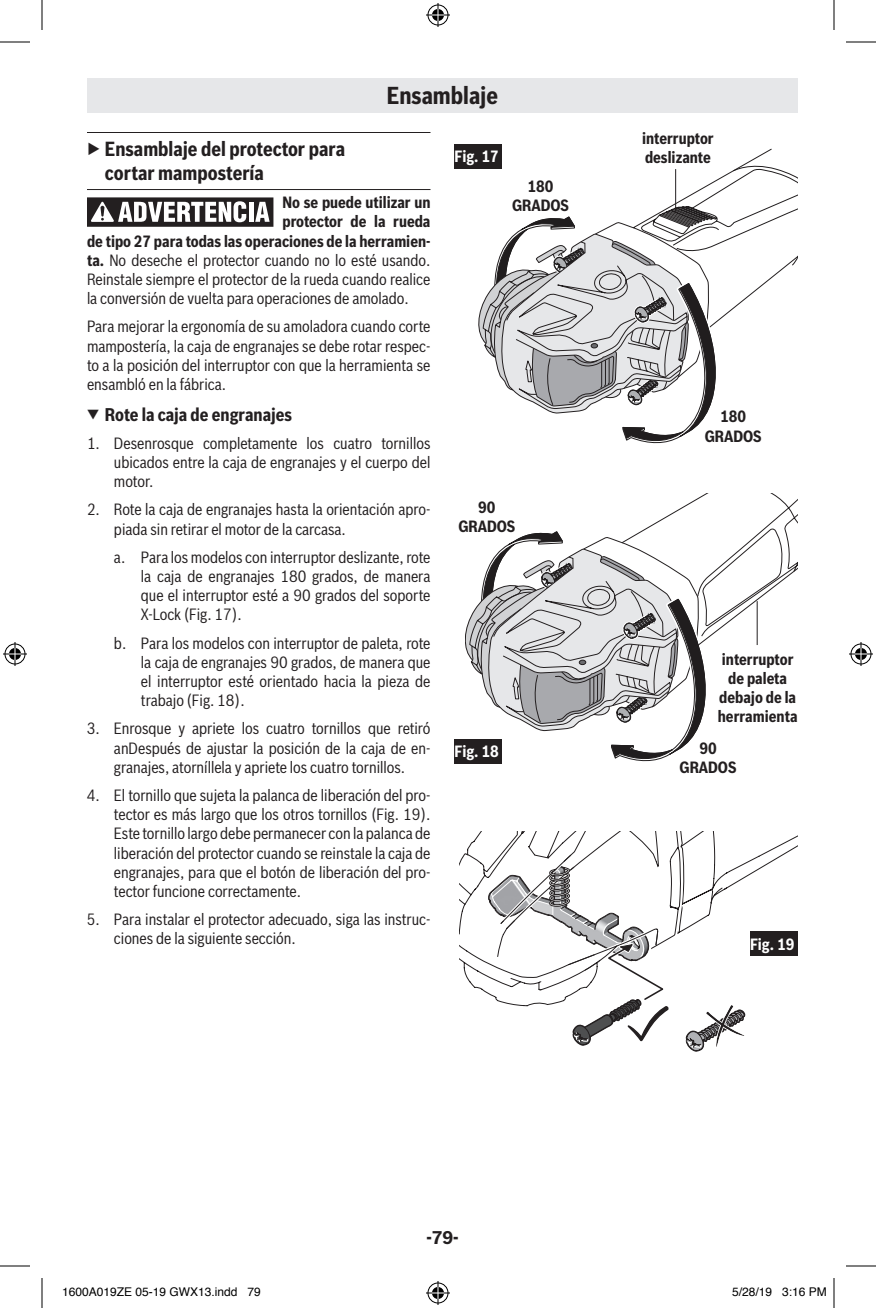
<style>
.page{position:relative;width:876px;height:1308px;background:#fff}
.page>*{position:absolute;margin:0;border:0;box-sizing:border-box;transform-origin:0 0}
.t1{font:700 24px "Bosch Sans Cond";color:#231f20}
.t2{font:700 20px/24px "Bosch Sans Cond";color:#231f20}
.t3{font:700 18px "Bosch Sans Cond";color:#231f20}
.t4{font:700 18px "Bosch Sans";color:#231f20}
.t5{font:16px/19.2px "Bosch Sans Cond";color:#231f20;text-align:justify}
.t6{font:700 16px/19.2px "Bosch Sans Cond";color:#231f20;text-align:center}
.t7{font:700 16px "Bosch Sans Cond";color:#fff}
.t8{font:12px "Helvetica";color:#000}
.s1{font-family:"Bosch Sans"}
.s2{font-weight:700}
</style>
<div class="page">
<div style="left:87px;top:78px;width:711px;height:34px;background:#e6e7e9"></div>
<hr style="left:87px;top:132px;width:343px;height:1px;background:#231f20">
<hr style="left:87px;top:189px;width:343px;height:1px;background:#231f20">
<div style="left:87px;top:197px;width:186px;height:30px;background:#231f20"></div>
<hr style="left:249px;top:202px;width:4px;height:20px;background:#fff">
<svg style="left:255px;top:202px;width:15px;height:20px"></svg>
<svg style="left:91px;top:201px;width:155px;height:21px"></svg>
<svg style="left:460px;top:831px;width:338px;height:221px"></svg>
<svg style="left:465px;top:493px;width:333px;height:269px"></svg>
<svg style="left:478px;top:162px;width:320px;height:282px"></svg>
<div style="left:454px;top:144px;width:48px;height:24px;background:#231f20"></div>
<div style="left:454px;top:739px;width:48px;height:24px;background:#231f20"></div>
<div style="left:750px;top:932px;width:48px;height:24px;background:#231f20"></div>
<hr style="left:675px;top:169px;width:1px;height:44px;background:#231f20">
<hr style="left:757px;top:601px;width:1px;height:44px;background:#231f20">
<hr style="left:0;top:42px;width:30px;height:1px;background:#000">
<hr style="left:846px;top:42px;width:30px;height:1px;background:#000">
<hr style="left:0;top:1266px;width:30px;height:1px;background:#000">
<hr style="left:846px;top:1266px;width:30px;height:1px;background:#000">
<hr style="left:42px;top:0;width:1px;height:30px;background:#000">
<hr style="left:42px;top:1278px;width:1px;height:30px;background:#000">
<hr style="left:834px;top:0;width:1px;height:30px;background:#000">
<hr style="left:834px;top:1278px;width:1px;height:30px;background:#000">
<svg style="left:426px;top:3px;width:24px;height:24px"></svg>
<svg style="left:426px;top:1281px;width:24px;height:24px"></svg>
<svg style="left:3px;top:642px;width:24px;height:24px"></svg>
<svg style="left:849px;top:642px;width:24px;height:24px"></svg>
<h1 class="t1" style="left:387px;top:78px;width:113px">Ensamblaje</h1>
<p class="t2" style="left:105px;top:136px;width:242px;text-indent:-18px"><span class="s1">▶</span> Ensamblaje del protector para cortar mampostería</p>
<p class="t6" style="left:282px;top:192px;width:150px">No se puede utilizar un</p>
<p class="t6" style="left:282px;top:211px;width:150px">protector de la rueda</p>
<p class="t6" style="left:87px;top:230px;width:345px">de tipo 27 para todas las operaciones de la herramien-</p>
<p class="t5" style="left:87px;top:249px;width:345px"><span class="s2">ta.</span> No deseche el protector cuando no lo esté usando.</p>
<p class="t5" style="left:87px;top:268px;width:345px">Reinstale siempre el protector de la rueda cuando realice</p>
<p class="t5" style="left:87px;top:288px;width:323px">la conversión de vuelta para operaciones de amolado.</p>
<p class="t5" style="left:87px;top:316px;width:345px">Para mejorar la ergonomía de su amoladora cuando corte mampostería, la caja de engranajes se debe rotar respec&shy;to a la posición del interruptor con que la herramienta se ensambló en la fábrica.</p>
<p class="t3" style="left:87px;top:401px;width:207px"><span class="s1">▼</span> Rote la caja de engranajes</p>
<p class="t5" style="left:114px;top:432px;width:318px;text-indent:-27px">1. Desenrosque completamente los cuatro tornillos ubicados entre la caja de engranajes y el cuerpo del motor.</p>
<p class="t5" style="left:114px;top:499px;width:318px;text-indent:-27px">2. Rote la caja de engranajes hasta la orientación apro&shy;piada sin retirar el motor de la carcasa.</p>
<p class="t5" style="left:141px;top:546px;width:291px;text-indent:-27px">a. Para los modelos con interruptor deslizante, rote la caja de engranajes 180 grados, de manera que el interruptor esté a 90 grados del soporte X-Lock (Fig. 17).</p>
<p class="t5" style="left:141px;top:632px;width:291px;text-indent:-27px">b. Para los modelos con interruptor de paleta, rote la caja de engranajes 90 grados, de manera que el interruptor esté orientado hacia la pieza de trabajo (Fig. 18).</p>
<p class="t5" style="left:114px;top:718px;width:318px;text-indent:-27px">3. Enrosque y apriete los cuatro tornillos que retiró anDespués de ajustar la posición de la caja de en&shy;granajes, atorníllela y apriete los cuatro tornillos.</p>
<p class="t5" style="left:114px;top:784px;width:318px;text-indent:-27px">4. El tornillo que sujeta la palanca de liberación del pro&shy;tector es más largo que los otros tornillos (Fig. 19).<br>Este tornillo largo debe permanecer con la palanca de liberación del protector cuando se reinstale la caja de engranajes, para que el botón de liberación del pro&shy;tector funcione correctamente.</p>
<p class="t5" style="left:114px;top:909px;width:318px;text-indent:-27px">5. Para instalar el protector adecuado, siga las instruc&shy;ciones de la siguiente sección.</p>
<p class="t7" style="left:454px;top:145px;width:46px">Fig. 17</p>
<p class="t6" style="left:512px;top:176px;width:59px">180<br>GRADOS</p>
<p class="t6" style="left:458px;top:497px;width:59px">90<br>GRADOS</p>
<p class="t7" style="left:454px;top:740px;width:46px">Fig. 18</p>
<p class="t6" style="left:642px;top:128px;width:73px;text-align:left">interruptor deslizante</p>
<p class="t6" style="left:705px;top:406px;width:59px">180<br>GRADOS</p>
<p class="t6" style="left:718px;top:649px;width:81px">interruptor de paleta debajo de la herramienta</p>
<p class="t6" style="left:679px;top:738px;width:59px">90<br>GRADOS</p>
<p class="t7" style="left:750px;top:932px;width:46px">Fig. 19</p>
<p class="t4" style="left:426px;top:1223px;width:34px">-79-</p>
<p class="t8" style="left:62px;top:1283px;width:200px">1600A019ZE 05-19 GWX13.indd 79</p>
<p class="t8" style="left:732px;top:1283px;width:96px">5/28/19 3:16 PM</p>
</div>
